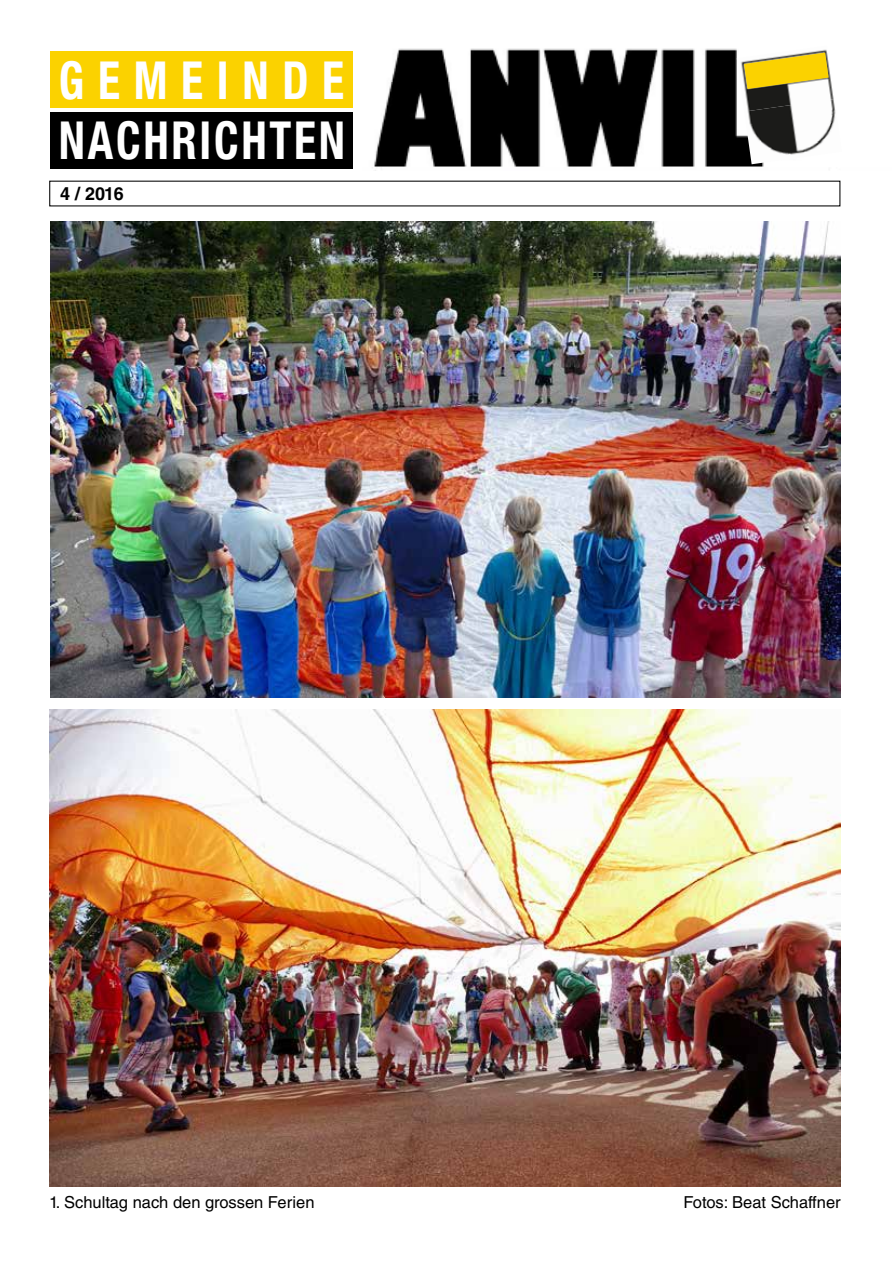
<style>
.page{position:relative;width:893px;height:1263px;background:#fff}
.page>*{position:absolute;margin:0;border:0;box-sizing:border-box;transform-origin:0 0}
.t1{font:700 condensed 52.5px/60.4px "Helvetica Neue LT Std";letter-spacing:.06em;color:#fff;scale:.87 1}
.t2{font:700 18px "Helvetica LT Std";color:#000}
.t3{font:16.5px "Helvetica LT Std";color:#000}
</style>
<div class="page">
<img style="left:372px;top:48px;width:392px;height:123px">
<div style="left:50px;top:51px;width:303px;height:57px;background:#fbd200"></div>
<div style="left:50px;top:112px;width:303px;height:57px;background:#000"></div>
<div style="left:740px;top:20px;width:133px;height:114px;background:#fff"></div>
<img style="left:737px;top:48px;width:97px;height:64px">
<img style="left:744px;top:99px;width:92px;height:65px">
<svg style="left:744px;top:53px;width:85px;height:36px"></svg>
<img style="left:50px;top:222px;width:791px;height:476px">
<img style="left:49px;top:710px;width:792px;height:476px">
<h1 class="t1" style="left:59px;top:49px;width:330px">GEMEINDE<br>NACHRICHTEN</h1>
<p class="t2" style="left:60px;top:183px;width:65px">4 / 2016</p>
<p class="t3" style="left:49px;top:1192px;width:267px">1. Schultag nach den grossen Ferien</p>
<p class="t3" style="left:683px;top:1192px;width:159px">Fotos: Beat Schaffner</p>
</div>
